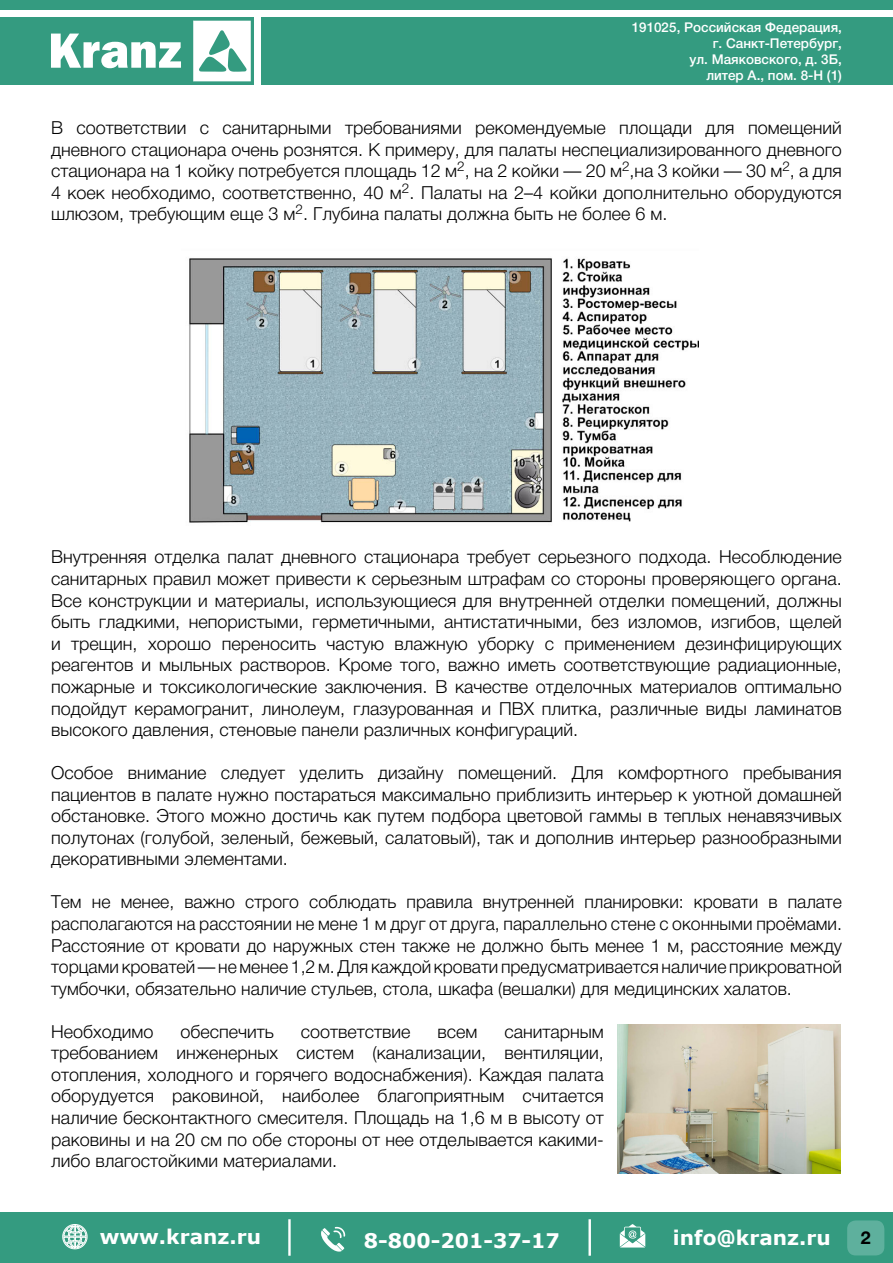
<style>
.page{position:relative;width:893px;height:1263px;background:#fff}
.page>*{position:absolute;margin:0;border:0;box-sizing:border-box;transform-origin:0 0}
.t1{font:700 20.1px "Verdana";color:#fff}
.t2{font:300 18px/21.6px "Helvetica Neue Cyr";color:#000;text-align:justify}
.t3{font:700 18px "Helvetica Neue Cyr";color:#000}
.t4{font:500 13.5px/16.2px "Helvetica Neue Cyr";color:#fff;text-align:right}
</style>
<div class="page">
<div style="left:0;top:17px;width:254px;height:68px;background:#349b80"></div>
<svg style="left:51px;top:34px;width:130px;height:34px"></svg>
<svg style="left:193px;top:21px;width:58px;height:60px"></svg>
<div style="left:0;top:0;width:893px;height:9px;background:#349b80"></div>
<div style="left:261px;top:17px;width:632px;height:68px;background:#349b80"></div>
<div style="left:0;top:1212px;width:893px;height:51px;background:#349b80"></div>
<div style="left:847px;top:1220px;width:37px;height:35px;background:#5eb09d;border-radius:9px"></div>
<svg style="left:620px;top:1224px;width:25px;height:23px"></svg>
<svg style="left:321px;top:1227px;width:24px;height:24px"></svg>
<svg style="left:62px;top:1224px;width:26px;height:25px"></svg>
<div style="left:288px;top:1219px;width:3px;height:37px;border:2px solid #fff"></div>
<div style="left:588px;top:1219px;width:3px;height:37px;border:2px solid #fff"></div>
<img style="left:189px;top:258px;width:509px;height:265px">
<img style="left:618px;top:1025px;width:223px;height:149px">
<p class="t4" style="left:632px;top:19px;width:212px">191025, Российская Федерация, г. Санкт-Петербург,<br>ул. Маяковского, д. 3Б,<br>литер А., пом. 8-Н (1)</p>
<p class="t2" style="left:51px;top:117px;width:792px">В соответствии с санитарными требованиями рекомендуемые площади для помещений дневного стационара очень рознятся. К примеру, для палаты неспециализированного дневного стационара на 1 койку потребуется площадь 12 м<sup>2</sup>, на 2 койки — 20 м<sup>2</sup>,на 3 койки — 30 м<sup>2</sup>, а для 4 коек необходимо, соответственно, 40 м<sup>2</sup>. Палаты на 2–4 койки дополнительно оборудуются шлюзом, требующим еще 3 м<sup>2</sup>. Глубина палаты должна быть не более 6 м.</p>
<p class="t2" style="left:51px;top:546px;width:792px">Внутренняя отделка палат дневного стационара требует серьезного подхода. Несоблюдение санитарных правил может привести к серьезным штрафам со стороны проверяющего органа.<br>Все конструкции и материалы, использующиеся для внутренней отделки помещений, должны быть гладкими, непористыми, герметичными, антистатичными, без изломов, изгибов, щелей и трещин, хорошо переносить частую влажную уборку с применением дезинфицирующих реагентов и мыльных растворов. Кроме того, важно иметь соответствующие радиационные, пожарные и токсикологические заключения. В качестве отделочных материалов оптимально подойдут керамогранит, линолеум, глазурованная и ПВХ плитка, различные виды ламинатов высокого давления, стеновые панели различных конфигураций.</p>
<p class="t2" style="left:51px;top:762px;width:792px">Особое внимание следует уделить дизайну помещений. Для комфортного пребывания пациентов в палате нужно постараться максимально приблизить интерьер к уютной домашней обстановке. Этого можно достичь как путем подбора цветовой гаммы в теплых ненавязчивых полутонах (голубой, зеленый, бежевый, салатовый), так и дополнив интерьер разнообразными декоративными элементами.</p>
<p class="t2" style="left:51px;top:891px;width:792px">Тем не менее, важно строго соблюдать правила внутренней планировки: кровати в палате располагаются на расстоянии не мене 1 м друг от друга, параллельно стене с оконными проёмами.<br>Расстояние от кровати до наружных стен также не должно быть менее 1 м, расстояние между торцами кроватей — не менее 1,2 м. Для каждой кровати предусматривается наличие прикроватной тумбочки, обязательно наличие стульев, стола, шкафа (вешалки) для медицинских халатов.</p>
<p class="t2" style="left:51px;top:1020px;width:104px">Необходимо</p>
<p class="t2" style="left:180px;top:1020px;width:95px">обеспечить</p>
<p class="t2" style="left:301px;top:1020px;width:111px">соответствие</p>
<p class="t2" style="left:437px;top:1020px;width:42px">всем</p>
<p class="t2" style="left:51px;top:1020px;width:554px;text-indent:453px">санитарным требованием инженерных систем (канализации, вентиляции, отопления, холодного и горячего водоснабжения). Каждая палата оборудуется раковиной, наиболее благоприятным считается наличие бесконтактного смесителя. Площадь на 1,6 м в высоту от раковины и на 20 см по обе стороны от нее отделывается какими&shy;либо влагостойкими материалами.</p>
<p class="t1" style="left:100px;top:1222px;width:163px">www.kranz.ru</p>
<p class="t1" style="left:364px;top:1226px;width:198px">8-800-201-37-17</p>
<p class="t1" style="left:673px;top:1223px;width:159px">info@kranz.ru</p>
<p class="t3" style="left:861px;top:1227px;width:12px">2</p>
</div>
